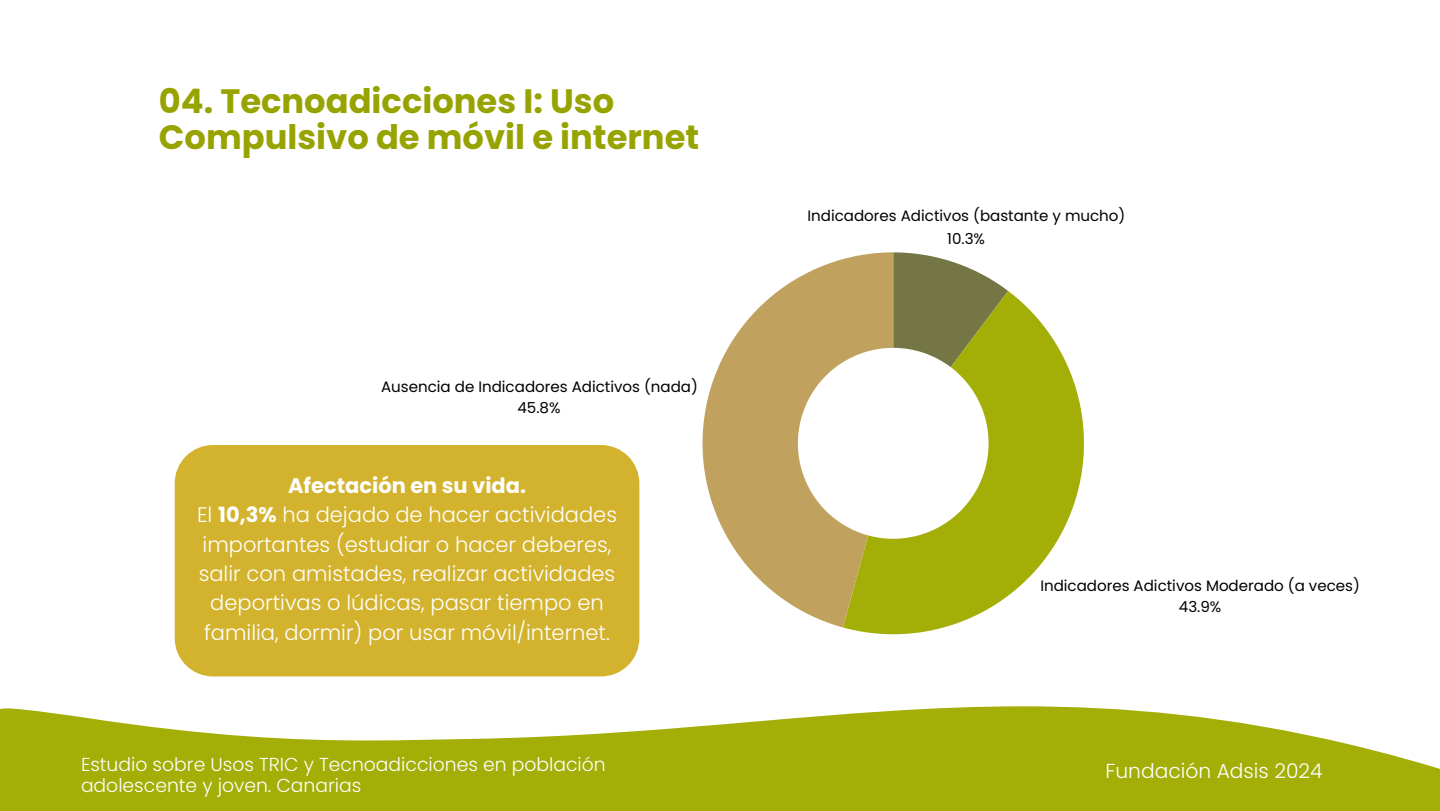
<style>
.page{position:relative;width:1440px;height:811px;background:#fff}
.page>*{position:absolute;margin:0;border:0;box-sizing:border-box;transform-origin:0 0}
.t1{font:700 33.75px/36px "Poppins";color:#97a300}
.t2{font:300 21px/29.2px "Poppins";color:#fff;text-align:center}
.t3{font:300 20.25px "Poppins";color:#fff}
.t4{font:300 18.75px/20.9px "Poppins";color:#fff}
.t5{font:15.08px/20.9px "Poppins";color:#000;text-align:center}
.s1{font-weight:700}
</style>
<div class="page">
<svg style="left:0;top:706px;width:1440px;height:104px;fill:#a3af07"></svg>
<svg style="left:893px;top:252px;width:115px;height:39px"></svg>
<svg style="left:843px;top:291px;width:241px;height:342px;fill:#a3af07"></svg>
<svg style="left:703px;top:252px;width:190px;height:375px;fill:#c0a15d"></svg>
<div style="left:175px;top:445px;width:464px;height:231px;background:#d3b32d"></div>
<h1 class="t1" style="left:159px;top:83px;width:542px">04. Tecnoadicciones I: Uso<br>Compulsivo de móvil e internet</h1>
<p class="t5" style="left:381px;top:376px;width:318px">Ausencia de Indicadores Adictivos (nada)<br>45.8%</p>
<p class="t2" style="left:197px;top:471px;width:422px"><span class="s1">Afectación en su vida.<br></span>El <span class="s1">10,3%</span> ha dejado de hacer actividades importantes (estudiar o hacer deberes, salir con amistades, realizar actividades deportivas o lúdicas, pasar tiempo en familia, dormir) por usar móvil/internet.</p>
<p class="t4" style="left:81px;top:753px;width:526px">Estudio sobre Usos TRIC y Tecnoadicciones en población adolescente y joven. Canarias</p>
<p class="t5" style="left:808px;top:205px;width:319px;line-height:22.3px">Indicadores Adictivos (bastante y mucho)<br>10.3%</p>
<p class="t5" style="left:1040px;top:574px;width:321px">Indicadores Adictivos Moderado (a veces)<br>43.9%</p>
<p class="t3" style="left:1105px;top:756px;width:219px">Fundación Adsis 2024</p>
</div>
